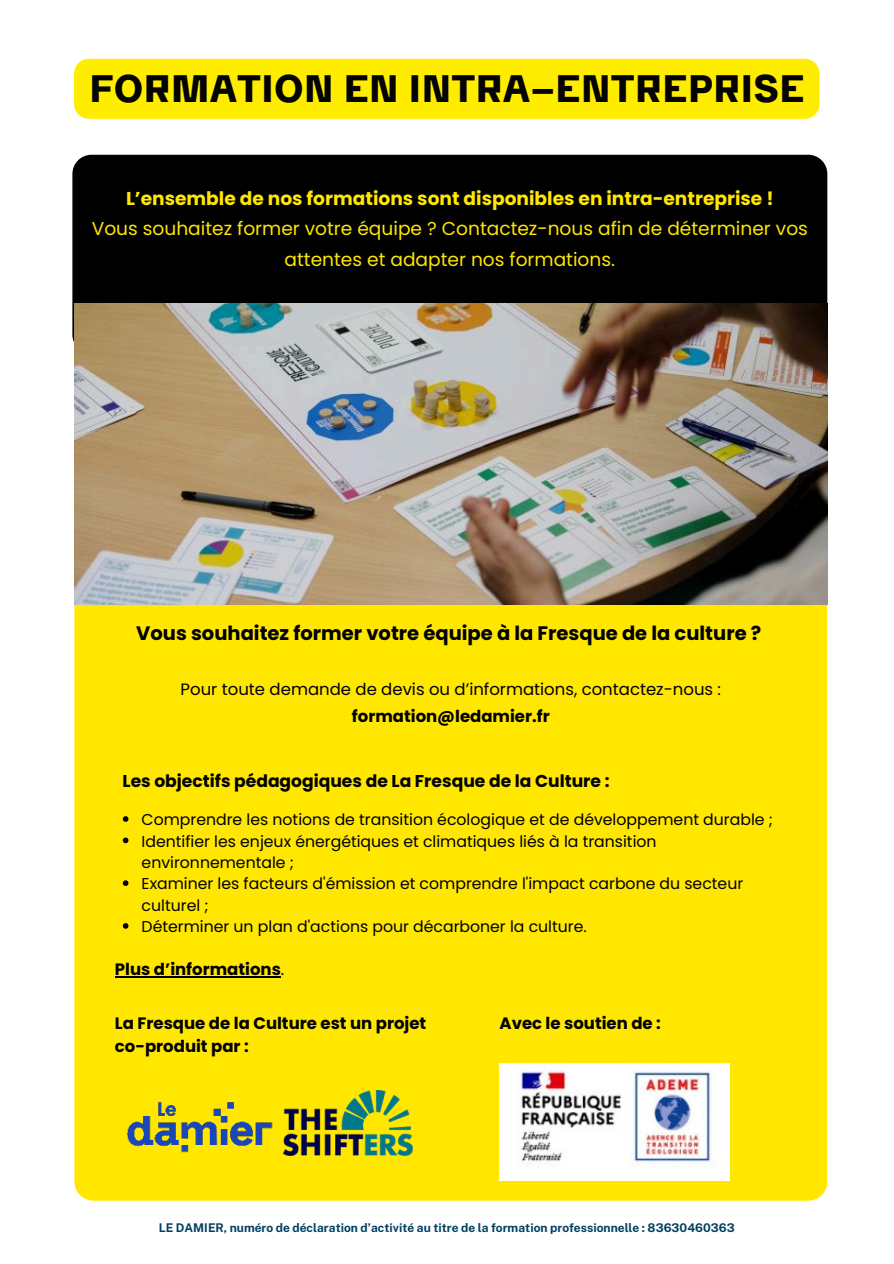
<style>
.page{position:relative;width:894px;height:1264px;background:#fff}
.page>*{position:absolute;margin:0;border:0;box-sizing:border-box;transform-origin:0 0}
.t1{font:700 37.5px "CA Saygon";color:#030304}
.t2{font:700 19.5px "Poppins";color:#000}
.t3{font:18.6px/30.3px "Poppins";color:#ffe700;text-align:center}
.t4{font:700 18.6px "Poppins";color:#ffe700}
.t5{font:700 17.1px "Poppins";color:#000}
.t6{font:700 16.5px/22.5px "Poppins";color:#000}
.t7{font:16.5px "Poppins";color:#000}
.t8{font:15.75px/21.3px "Poppins";color:#000}
.t9{font:700 12px "Public Sans";color:#004062}
.s1{font-weight:400}
</style>
<div class="page">
<div style="left:72px;top:155px;width:755px;height:199px;background:#000;border-radius:19px"></div>
<div style="left:74px;top:587px;width:753px;height:613px;background:#ffe700;border-radius:19px"></div>
<img style="left:74px;top:304px;width:753px;height:300px">
<div style="left:74px;top:59px;width:745px;height:60px;background:#ffed00"></div>
<svg style="left:123px;top:816px;width:5px;height:5px"></svg>
<svg style="left:123px;top:837px;width:5px;height:6px"></svg>
<svg style="left:123px;top:880px;width:5px;height:6px"></svg>
<svg style="left:123px;top:923px;width:5px;height:5px"></svg>
<hr style="left:115px;top:976px;width:166px;height:1px;background:#000">
<img style="left:284px;top:1090px;width:128px;height:65px">
<img style="left:127px;top:1102px;width:157px;height:53px">
<img style="left:499px;top:1063px;width:230px;height:117px">
<h1 class="t1" style="left:89px;top:57px;width:716px">FORMATION EN INTRA-ENTREPRISE</h1>
<p class="t4" style="left:126px;top:188px;width:649px">L’ensemble de nos formations sont disponibles en intra-entreprise !</p>
<p class="t3" style="left:92px;top:214px;width:717px">Vous souhaitez former votre équipe ? Contactez-nous afin de déterminer vos attentes et adapter nos formations.</p>
<p class="t2" style="left:136px;top:622px;width:626px">Vous souhaitez former votre équipe à la Fresque de la culture ?</p>
<p class="t7" style="left:180px;top:680px;width:542px">Pour toute demande de devis ou d’informations, contactez-nous :</p>
<p class="t6" style="left:352px;top:705px;width:199px">formation@ledamier.fr</p>
<p class="t5" style="left:122px;top:771px;width:488px">Les objectifs pédagogiques de La Fresque de la Culture :</p>
<p class="t8" style="left:142px;top:809px;width:632px">Comprendre les notions de transition écologique et de développement durable ; Identifier les enjeux énergétiques et climatiques liés à la transition environnementale ;<br>Examiner les facteurs d'émission et comprendre l'impact carbone du secteur culturel ;<br>Déterminer un plan d'actions pour décarboner la culture.</p>
<p class="t6" style="left:115px;top:957px;width:171px">Plus d’informations<span class="s1">.</span></p>
<p class="t6" style="left:115px;top:1012px;width:313px">La Fresque de la Culture est un projet co-produit par :</p>
<p class="t6" style="left:499px;top:1012px;width:163px">Avec le soutien de :</p>
<p class="t9" style="left:159px;top:1218px;width:577px">LE DAMIER, numéro de déclaration d’activité au titre de la formation professionnelle : 83630460363</p>
</div>
